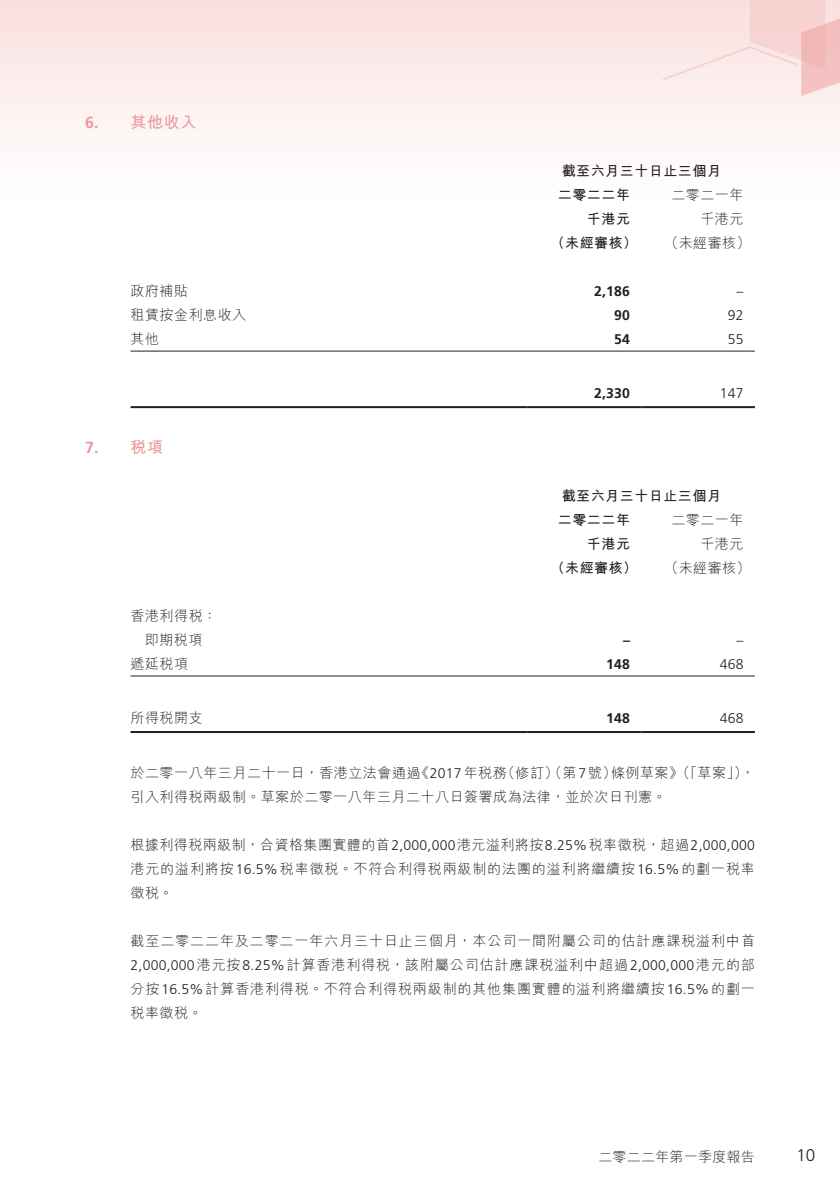
<style>
.page{position:relative;width:840px;height:1191px;background:#fff}
.page>*{position:absolute;margin:0;border:0;box-sizing:border-box;transform-origin:0 0}
.t1{font:300 17px "Frutiger LT Std";color:#231f20}
._07_NH1{font:700 16px "M Hei HK";letter-spacing:.035em;color:#eb999c}
._07_NH1-2{font:700 16px "Frutiger LT Std";color:#eb999c}
._06_Notes{font:300 14px/24px "M Hei HK";letter-spacing:.04em;color:#231f20;text-align:justify}
._51_N_Table_txt{font:300 14px "M Hei HK";letter-spacing:.035em;color:#231f20}
._51_N_Table_txt-2{font:700 14px "M Hei HK";letter-spacing:.035em;color:#231f20}
._51_N_Table_txt-3{font:700 14px "Frutiger LT Std";letter-spacing:.015em;color:#231f20}
._51_N_Table_txt-4{font:300 14px "Frutiger LT Std";letter-spacing:.015em;color:#231f20}
._06_Notes-2{font:300 14px "M Hei HK";letter-spacing:.015em;color:#231f20}
.s1{font-family:"Frutiger LT Std"}
</style>
<div class="page">
<img style="left:0;top:0;width:839px;height:733px">
<hr style="left:130px;top:350px;width:397px;height:1px;background:#231f20">
<hr style="left:527px;top:350px;width:114px;height:1px;background:#231f20">
<hr style="left:641px;top:350px;width:113px;height:1px;background:#231f20">
<hr style="left:130px;top:406px;width:397px;height:2px;background:#231f20">
<hr style="left:527px;top:406px;width:114px;height:2px;background:#231f20">
<hr style="left:641px;top:406px;width:113px;height:2px;background:#231f20">
<hr style="left:130px;top:675px;width:397px;height:1px;background:#231f20">
<hr style="left:527px;top:675px;width:114px;height:1px;background:#231f20">
<hr style="left:641px;top:675px;width:113px;height:1px;background:#231f20">
<hr style="left:130px;top:731px;width:397px;height:2px;background:#231f20">
<hr style="left:527px;top:731px;width:114px;height:2px;background:#231f20">
<hr style="left:641px;top:731px;width:113px;height:2px;background:#231f20">
<p class="_07_NH1-2" style="left:85px;top:113px;width:15px">6.</p>
<p class="_07_NH1-2" style="left:85px;top:437px;width:15px">7.</p>
<p class="_07_NH1" style="left:130px;top:110px;width:67px">其他收入</p>
<p class="_51_N_Table_txt" style="left:130px;top:283px;width:59px">政府補貼</p>
<p class="_51_N_Table_txt" style="left:130px;top:307px;width:117px">租賃按金利息收入</p>
<p class="_51_N_Table_txt" style="left:130px;top:331px;width:30px">其他</p>
<p class="_07_NH1" style="left:130px;top:435px;width:34px">稅項</p>
<p class="_51_N_Table_txt" style="left:130px;top:608px;width:88px">香港利得稅：</p>
<p class="_51_N_Table_txt" style="left:145px;top:632px;width:59px">即期稅項</p>
<p class="_51_N_Table_txt" style="left:130px;top:656px;width:59px">遞延稅項</p>
<p class="_51_N_Table_txt" style="left:130px;top:710px;width:74px">所得稅開支</p>
<p class="_51_N_Table_txt-2" style="left:561px;top:160px;width:161px">截至六月三十日止三個月</p>
<p class="_51_N_Table_txt" style="left:671px;top:187px;width:74px">二零二一年</p>
<p class="_51_N_Table_txt-2" style="left:557px;top:184px;width:74px">二零二二年</p>
<p class="_51_N_Table_txt-2" style="left:586px;top:208px;width:45px">千港元</p>
<p class="_51_N_Table_txt" style="left:700px;top:211px;width:45px">千港元</p>
<p class="_51_N_Table_txt-2" style="left:550px;top:232px;width:88px">（未經審核）</p>
<p class="_51_N_Table_txt" style="left:664px;top:235px;width:88px">（未經審核(</p>
<p class="_51_N_Table_txt-3" style="left:593px;top:283px;width:37px">2,186</p>
<p class="_51_N_Table_txt-4" style="left:736px;top:283px;width:8px">–</p>
<p class="_51_N_Table_txt-3" style="left:613px;top:307px;width:17px">90</p>
<p class="_51_N_Table_txt-4" style="left:727px;top:307px;width:17px">92</p>
<p class="_51_N_Table_txt-3" style="left:613px;top:331px;width:17px">54</p>
<p class="_51_N_Table_txt-4" style="left:727px;top:331px;width:17px">55</p>
<p class="_51_N_Table_txt-3" style="left:593px;top:385px;width:37px">2,330</p>
<p class="_51_N_Table_txt-4" style="left:719px;top:385px;width:25px">147</p>
<p class="_51_N_Table_txt-2" style="left:561px;top:485px;width:161px">截至六月三十日止三個月</p>
<p class="_51_N_Table_txt" style="left:671px;top:512px;width:74px">二零二一年</p>
<p class="_51_N_Table_txt-2" style="left:557px;top:509px;width:74px">二零二二年</p>
<p class="_51_N_Table_txt-2" style="left:586px;top:533px;width:45px">千港元</p>
<p class="_51_N_Table_txt" style="left:700px;top:536px;width:45px">千港元</p>
<p class="_51_N_Table_txt-2" style="left:550px;top:557px;width:88px">（未經審核）</p>
<p class="_51_N_Table_txt" style="left:664px;top:560px;width:88px">（未經審核(</p>
<p class="_51_N_Table_txt-3" style="left:622px;top:631px;width:8px">–</p>
<p class="_51_N_Table_txt-4" style="left:736px;top:632px;width:8px">–</p>
<p class="_51_N_Table_txt-3" style="left:605px;top:655px;width:25px">148</p>
<p class="_51_N_Table_txt-4" style="left:719px;top:656px;width:25px">468</p>
<p class="_51_N_Table_txt-3" style="left:605px;top:709px;width:25px">148</p>
<p class="_51_N_Table_txt-4" style="left:719px;top:710px;width:25px">468</p>
<p class="_06_Notes" style="left:501px;top:760px;width:117px">（修訂）（第<span class="s1">7</span>號）</p>
<p class="_06_Notes" style="left:610px;top:760px;width:145px">條例草案》（「草案 ，(「</p>
<p class="_06_Notes" style="left:130px;top:760px;width:537px">於二零一八年三月二十一日，香港立法會通過<br>引入利得稅兩級制。草案於二零一八年三月二十八日簽署成為法律，並於次日刊憲。</p>
<p class="_06_Notes" style="left:130px;top:832px;width:625px">根據利得稅兩級制，合資格集團實體的首<span class="s1">2,000,000</span>港元溢利將按<span class="s1">8.25%</span>稅率徵稅，超過<span class="s1">2,000,000</span>港元的溢利將按<span class="s1">16.5%</span>稅率徵稅。不符合利得稅兩級制的法團的溢利將繼續按<span class="s1">16.5%</span>的劃一稅率徵稅。</p>
<p class="_06_Notes" style="left:130px;top:928px;width:625px">截至二零二二年及二零二一年六月三十日止三個月，本公司一間附屬公司的估計應課稅溢利中首<span class="s1">2,000,000</span>港元按<span class="s1">8.25%</span>計算香港利得稅，該附屬公司估計應課稅溢利中超過<span class="s1">2,000,000</span>港元的部分按<span class="s1">16.5%</span>計算香港利得稅。不符合利得稅兩級制的其他集團實體的溢利將繼續按<span class="s1">16.5%</span>的劃一稅率徵稅。</p>
<p class="_06_Notes" style="left:415px;top:760px;width:93px">《<span class="s1">2017</span>年稅務</p>
<p class="_06_Notes-2" style="left:598px;top:1149px;width:158px">二零二二年第一季度報告</p>
<p class="t1" style="left:796px;top:1145px;width:20px">10</p>
</div>
